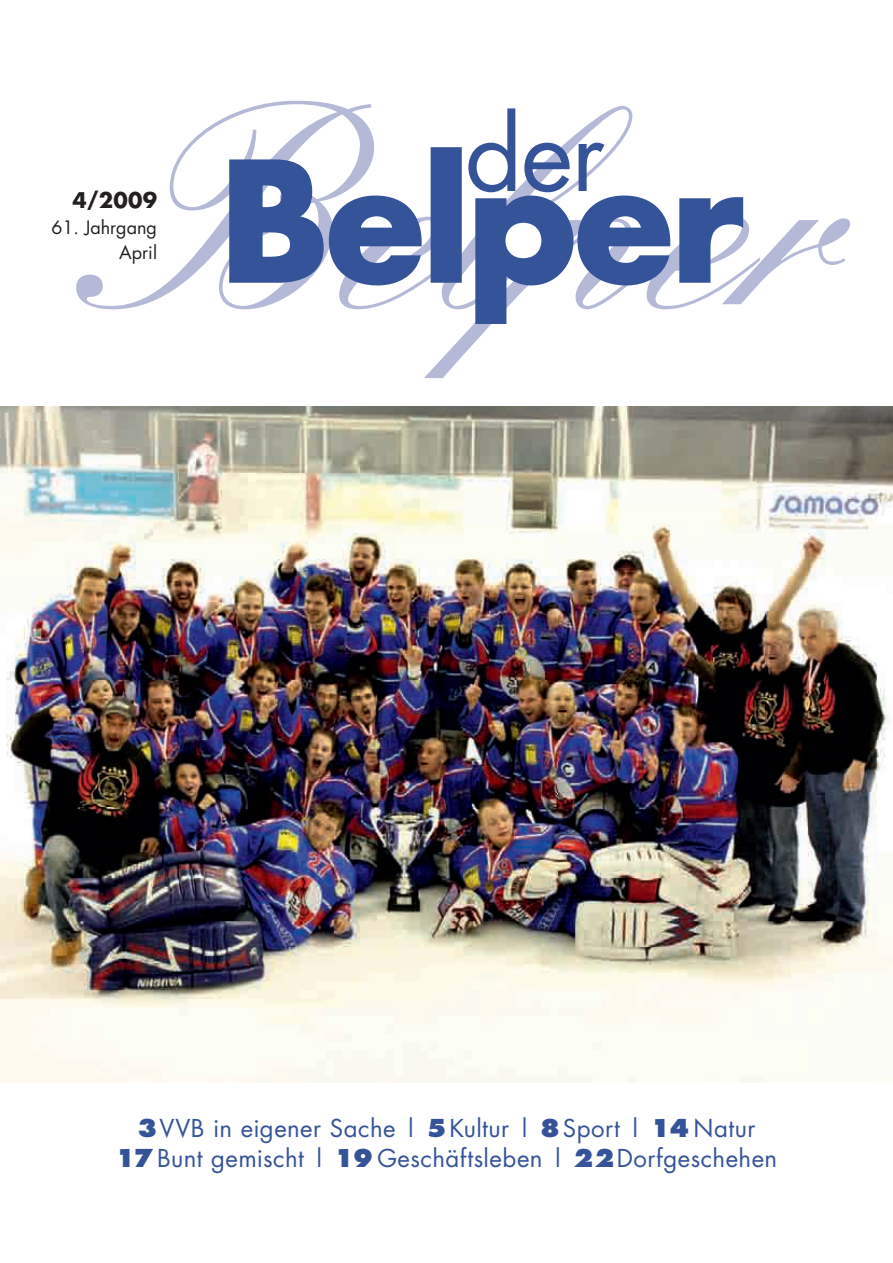
<style>
.page{position:relative;width:893px;height:1263px;background:#fff}
.page>*{position:absolute;margin:0;border:0;box-sizing:border-box;transform-origin:0 0}
.t1{font:24px/30px "Futura";letter-spacing:.02em;color:#345399;text-align:center}
.t2{font:700 21px "Futura";color:#231f20}
.t3{font:18px/25.5px "Futura";color:#231f20;text-align:right}
.s1{font-weight:800}
</style>
<div class="page">
<hr style="left:0;top:0;width:1px;height:1263px;background:#d7d8ea">
<img style="left:0;top:406px;width:893px;height:677px">
<svg style="left:76px;top:101px;width:774px;height:277px"></svg>
<svg style="left:468px;top:108px;width:136px;height:38px"></svg>
<svg style="left:228px;top:146px;width:516px;height:179px"></svg>
<p class="t2" style="left:72px;top:186px;width:86px">4/2009</p>
<p class="t3" style="left:51px;top:214px;width:107px">61. Jahrgang<br>April</p>
<p class="t1" style="left:116px;top:1113px;width:663px"><span class="s1">3</span>VVB in eigener Sache | <span class="s1">5</span>Kultur | <span class="s1">8</span>Sport | <span class="s1">14</span> Natur<br><span class="s1">17</span> Bunt gemischt | <span class="s1">19</span> Geschäftsleben | <span class="s1">22</span>Dorfgeschehen</p>
</div>
